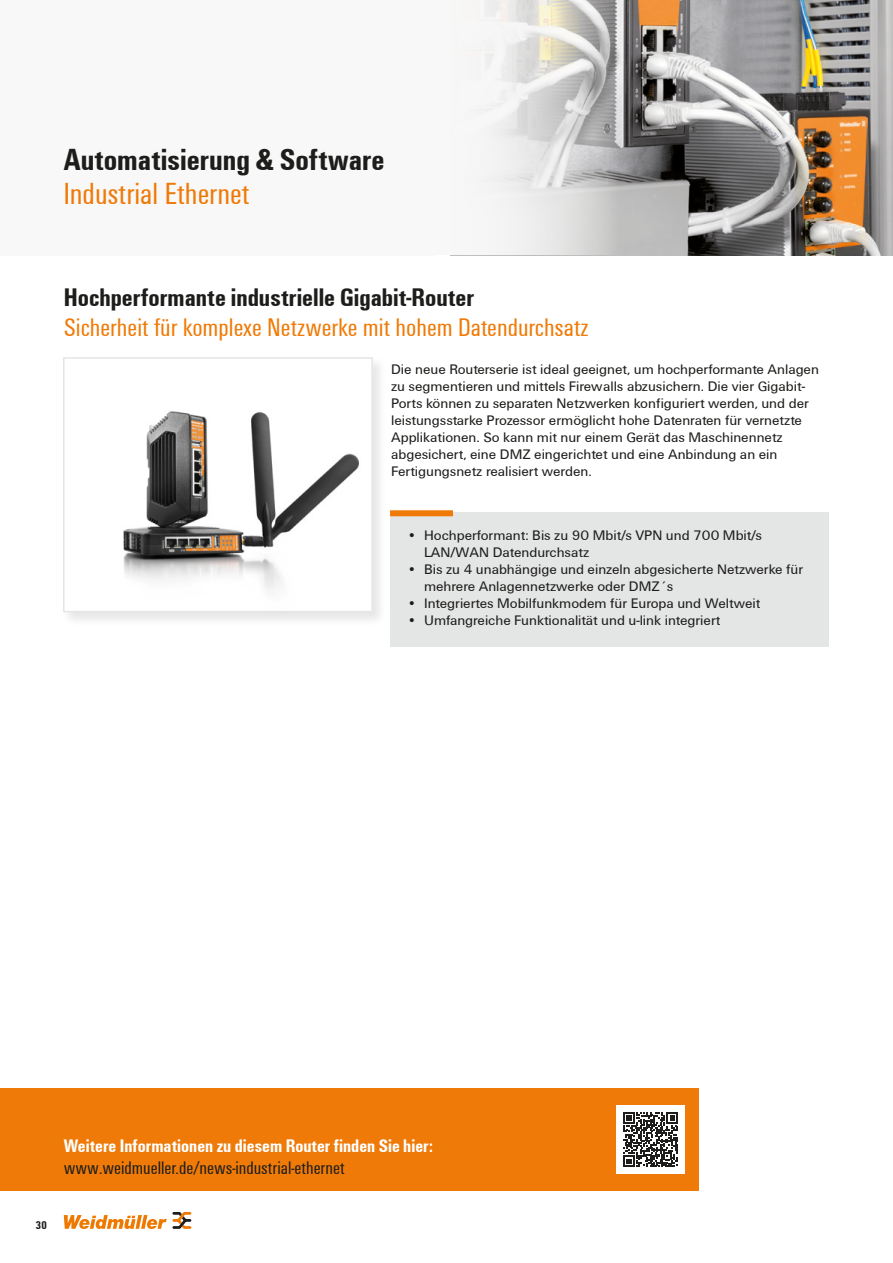
<style>
.page{position:relative;width:893px;height:1263px;background:#fff}
.page>*{position:absolute;margin:0;border:0;box-sizing:border-box;transform-origin:0 0}
.t1{font:700 31.5px "Weidmueller Condensed";color:#1d1d1b}
.t2{font:31.5px "Weidmueller Condensed";color:#ef7a07}
.t3{font:26.25px "Weidmueller Condensed";color:#ef7a07}
.t4{font:700 26.25px "Weidmueller Condensed";color:#1d1d1b}
.t5{font:700 18.75px "Weidmueller Condensed";color:#fff}
.t6{font:18.75px "Weidmueller Condensed";color:#1d1d1b}
.t7{font:14.25px/17px "Weidmueller";color:#1d1d1b}
.t8{font:700 11.7px "Weidmueller Condensed";color:#1d1d1b}
</style>
<div class="page">
<svg style="left:64px;top:1212px;width:127px;height:17px"></svg>
<div style="left:390px;top:512px;width:439px;height:134px;background:#e4e5e5"></div>
<div style="left:390px;top:510px;width:63px;height:6px;background:#ef7a07"></div>
<div style="left:0;top:0;width:434px;height:255px;background:#f8f8f8"></div>
<img style="left:619px;top:0;width:274px;height:255px">
<svg style="left:467px;top:0;width:152px;height:255px"></svg>
<div style="left:0;top:1089px;width:699px;height:102px;background:#ef7a07"></div>
<div style="left:617px;top:1106px;width:68px;height:68px;background:#fff"></div>
<svg style="left:623px;top:1112px;width:55px;height:55px"></svg>
<div style="left:61px;top:355px;width:326px;height:271px;background:#1d1d1b;opacity:.11"></div>
<img style="left:66px;top:360px;width:304px;height:249px">
<div style="left:63px;top:357px;width:310px;height:255px;border:2px solid #e4e5e5"></div>
<h1 class="t1" style="left:64px;top:137px;width:322px">Automatisierung &amp; Software</h1>
<h1 class="t2" style="left:64px;top:173px;width:188px">Industrial Ethernet</h1>
<h2 class="t4" style="left:64px;top:279px;width:412px">Hochperformante industrielle Gigabit-Router</h2>
<h2 class="t3" style="left:64px;top:310px;width:526px">Sicherheit für komplexe Netzwerke mit hohem Datendurchsatz</h2>
<p class="t7" style="left:391px;top:360px;width:429px">Die neue Routerserie ist ideal geeignet, um hochperformante Anlagen zu segmentieren und mittels Firewalls abzusichern. Die vier Gigabit-Ports können zu separaten Netzwerken konfiguriert werden, und der leistungsstarke Prozessor ermöglicht hohe Datenraten für vernetzte Applikationen. So kann mit nur einem Gerät das Maschinennetz abgesichert, eine DMZ eingerichtet und eine Anbindung an ein Fertigungsnetz realisiert werden.</p>
<p class="t7" style="left:424px;top:526px;width:339px;text-indent:-17px">• Hochperformant: Bis zu 90 Mbit/s VPN und 700 Mbit/s<br>LAN/WAN Datendurchsatz</p>
<p class="t7" style="left:424px;top:560px;width:381px;text-indent:-17px">• Bis zu 4 unabhängige und einzeln abgesicherte Netzwerke für mehrere Anlagennetzwerke oder DMZ´s</p>
<p class="t7" style="left:407px;top:594px;width:355px">• Integriertes Mobilfunkmodem für Europa und Weltweit</p>
<p class="t7" style="left:407px;top:611px;width:315px">• Umfangreiche Funktionalität und u-link integriert</p>
<h3 class="t5" style="left:64px;top:1133px;width:371px">Weitere Informationen zu diesem Router finden Sie hier:</h3>
<h3 class="t6" style="left:64px;top:1155px;width:282px">www.weidmueller.de/news-industrial-ethernet</h3>
<p class="t8" style="left:36px;top:1217px;width:12px">30</p>
</div>
